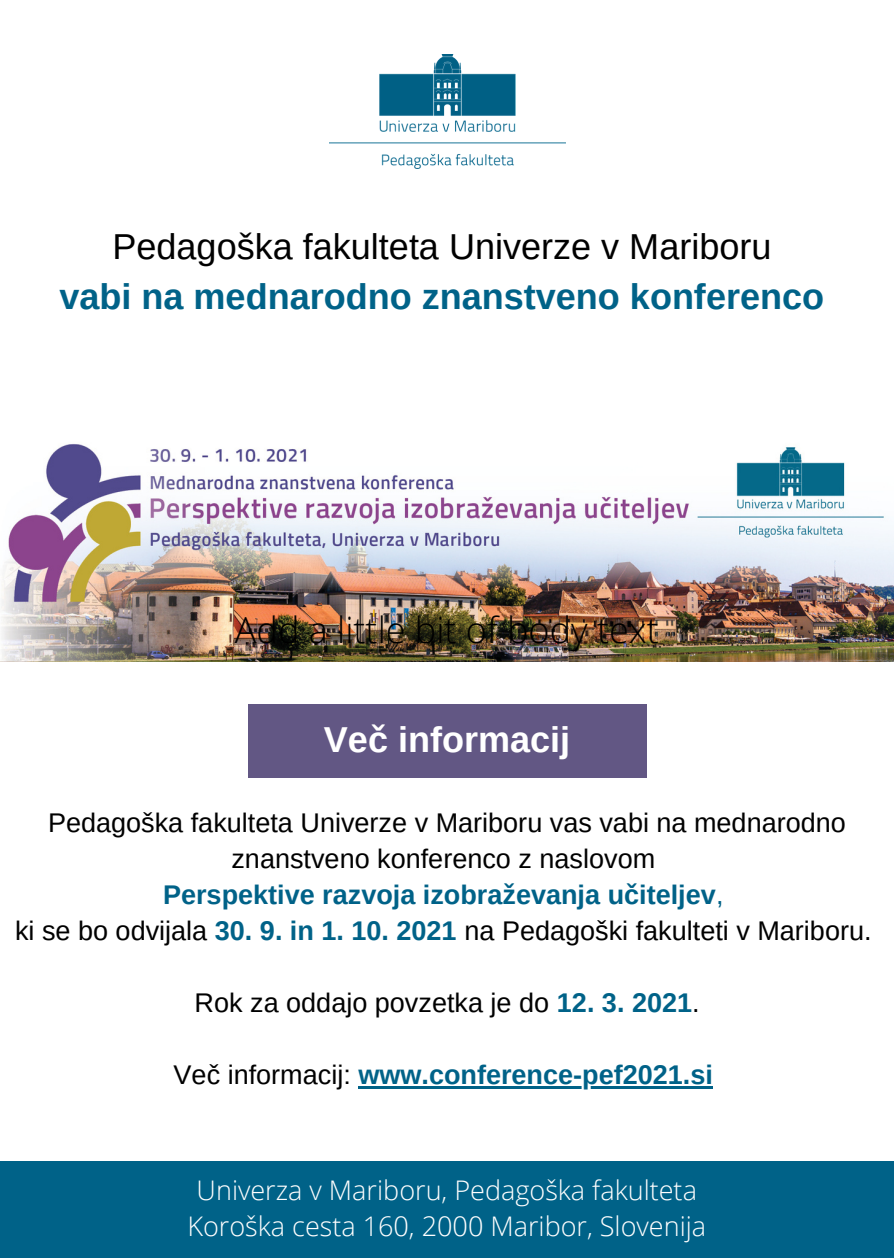
<style>
.page{position:relative;width:894px;height:1258px;background:#fff}
.page>*{position:absolute;margin:0;border:0;box-sizing:border-box;transform-origin:0 0}
.t1{font:700 36px "Arimo";color:#006288}
.t2{font:36px "Arimo";color:#000}
.t3{font:300 36px "Open Sans";color:#000}
.t4{font:700 36px "Arimo";color:#fff}
.t5{font:27px/36px "Arimo";color:#000;text-align:center}
.t6{font:700 27px "Arimo";color:#006288}
.t7{font:300 27px "Open Sans";color:#fff}
.s1{font-weight:400}
.s2{font-weight:700;color:#006288}
.s3{font-weight:400;color:#000}
</style>
<div class="page">
<img style="left:1px;top:444px;width:892px;height:217px">
<img style="left:329px;top:54px;width:236px;height:115px">
<hr style="left:358px;top:1086px;width:355px;height:2px;background:#006288">
<div style="left:248px;top:704px;width:398px;height:74px;background:#625784"></div>
<div style="left:0;top:1161px;width:893px;height:97px;background:#006288"></div>
<p class="t2" style="left:112px;top:226px;width:660px">Pedagoška fakulteta Univerze v Mariboru</p>
<p class="t1" style="left:59px;top:276px;width:766px">vabi na mednarodno znanstveno konferenco</p>
<p class="t3" style="left:235px;top:604px;width:425px">Add a little bit of body text</p>
<p class="t4" style="left:324px;top:719px;width:248px">Več informacij</p>
<p class="t5" style="left:48px;top:804px;width:799px">Pedagoška fakulteta Univerze v Mariboru vas vabi na mednarodno znanstveno konferenco z naslovom</p>
<p class="t6" style="left:163px;top:879px;width:562px">Perspektive razvoja izobraževanja učiteljev<span class="s1">,</span></p>
<p class="t5" style="left:15px;top:912px;width:857px">ki se bo odvijala <span class="s2">30. 9. in 1. 10. 2021</span> na Pedagoški fakulteti v Mariboru.</p>
<p class="t5" style="left:194px;top:984px;width:506px">Rok za oddajo povzetka je do <span class="s2">12. 3. 2021</span>.</p>
<p class="t6" style="left:174px;top:1059px;width:540px"><span class="s3">Več informacij:</span> www.conference-pef2021.si</p>
<p class="t7" style="left:196px;top:1171px;width:501px">Univerza v Mariboru, Pedagoška fakulteta</p>
<p class="t7" style="left:187px;top:1207px;width:520px">Koroška cesta 160, 2000 Maribor, Slovenija</p>
</div>
